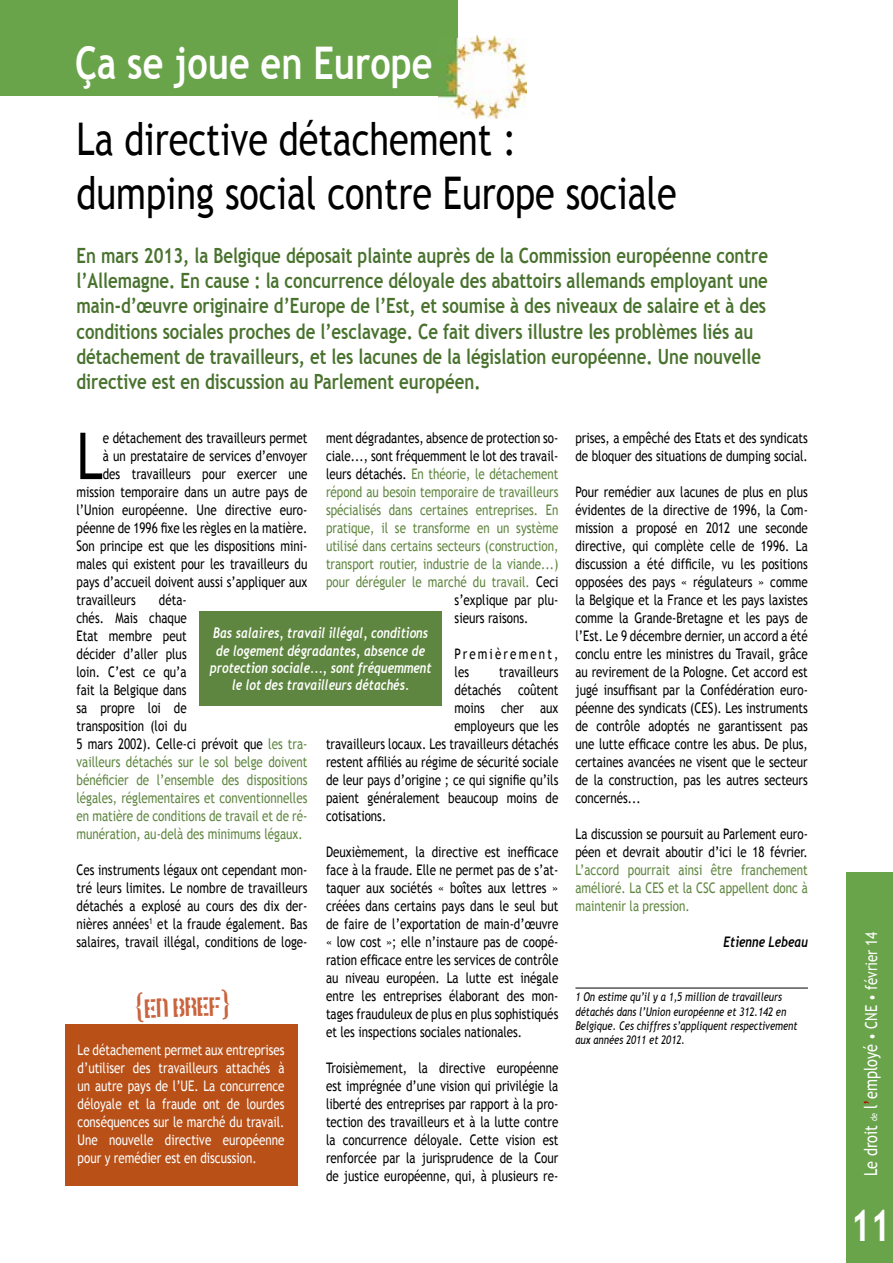
<style>
.page{position:relative;width:893px;height:1263px;background:#fff}
.page>*{position:absolute;margin:0;border:0;box-sizing:border-box;transform-origin:0 0}
.t1{font:64.8px "Trebuchet MS";color:#000;scale:.8 1}
.t2{font:45px/54px "Trebuchet MS";color:#000;scale:.8 1}
.t3{font:700 45px "Trebuchet MS";color:#fff;scale:.8 1}
.t4{font:700 43.5px "Trebuchet MS";color:#fff;scale:.81 1}
.t5{font:30px "Top Secret";color:#ca643e}
.t6{font:700 21px/25.2px "Trebuchet MS";color:#49722e;scale:.8 1}
.t7{font:17.85px "Trebuchet MS";color:#fff;scale:.81 1}
.t8{font:14.55px/18px "Trebuchet MS";color:#000;text-align:justify;scale:.8 1}
.t9{font:14.55px/18px "Trebuchet MS";color:#5f8640;scale:.8 1}
.t10{font:14.55px/18px "Trebuchet MS";color:#fff;text-align:justify;scale:.8 1}
.t11{font:italic 700 14.55px/17.4px "Trebuchet";color:#fff;text-align:center;scale:.8 1}
.t12{font:14.55px/18px "Trebuchet MS";letter-spacing:.185em;color:#000;scale:.8 1}
.t13{font:italic 700 14.55px "Trebuchet";color:#000;scale:.8 1}
.t14{font:italic 12px/14.4px "Trebuchet MS";color:#000;scale:.8 1}
.s1{color:#000}
.s2{font-size:9px}
.s3{color:#b20f0a}
.s4{font-size:16.5px}
</style>
<div class="page">
<div style="left:846px;top:872px;width:47px;height:391px;background:#6aa44a"></div>
<div style="left:65px;top:1025px;width:232px;height:161px;background:#b85018"></div>
<div style="left:0;top:0;width:457px;height:96px;background:#6aa44a"></div>
<hr style="left:575px;top:988px;width:233px;height:1px;background:#000">
<div style="left:199px;top:611px;width:243px;height:95px;background:#5f8640"></div>
<img style="left:439px;top:39px;width:88px;height:80px">
<h2 class="t3" style="left:75px;top:35px;width:448px">Ça se joue en Europe</h2>
<h2 class="t2" style="left:77px;top:113px;width:752px">La directive détachement :<br>dumping social contre Europe sociale</h2>
<p class="t6" style="left:77px;top:243px;width:866px">En mars 2013, la Belgique déposait plainte auprès de la Commission européenne contre l’Allemagne. En cause : la concurrence déloyale des abattoirs allemands employant une main-d’œuvre originaire d’Europe de l’Est, et soumise à des niveaux de salaire et à des conditions sociales proches de l’esclavage. Ce fait divers illustre les problèmes liés au détachement de travailleurs, et les lacunes de la législation européenne. Une nouvelle directive est en discussion au Parlement européen.</p>
<h1 class="t1" style="left:77px;top:418px;width:34px">L</h1>
<p class="t8" style="left:103px;top:429px;width:257px">e détachement des travailleurs permet</p>
<p class="t8" style="left:575px;top:429px;width:292px">prises, a empêché des Etats et des syndicats de bloquer des situations de dumping social.</p>
<p class="t8" style="left:575px;top:483px;width:292px">Pour remédier aux lacunes de plus en plus évidentes de la directive de 1996, la Com&shy;mission a proposé en 2012 une seconde directive, qui complète celle de 1996. La discussion a été difficile, vu les positions opposées des pays « régulateurs » comme la Belgique et la France et les pays laxistes comme la Grande-Bretagne et les pays de l’Est. Le 9 décembre dernier, un accord a été conclu entre les ministres du Travail, grâce au revirement de la Pologne. Cet accord est jugé insuffisant par la Confédération euro&shy;péenne des syndicats (CES). Les instruments de contrôle adoptés ne garantissent pas une lutte efficace contre les abus. De plus, certaines avancées ne visent que le secteur de la construction, pas les autres secteurs concernés...</p>
<p class="t8" style="left:575px;top:825px;width:292px">La discussion se poursuit au Parlement euro&shy;péen et devrait aboutir d’ici le 18 février.</p>
<p class="t9" style="left:575px;top:861px;width:292px;text-align:justify">L’accord pourrait ainsi être franchement amélioré. La CES et la CSC appellent donc à maintenir la pression.</p>
<p class="t13" style="left:723px;top:933px;width:107px">Etienne Lebeau</p>
<p class="t8" style="left:326px;top:429px;width:292px">ment dégradantes, absence de protection so-</p>
<p class="t8" style="left:326px;top:447px;width:292px">ciale..., sont fréquemment le lot des travail-</p>
<p class="t9" style="left:326px;top:465px;width:292px"><span class="s1">leurs détachés.</span> En théorie, le détachement</p>
<p class="t9" style="left:326px;top:483px;width:292px">répond au besoin temporaire de travailleurs</p>
<p class="t9" style="left:326px;top:501px;width:292px">spécialisés dans certaines entreprises. En</p>
<p class="t9" style="left:326px;top:519px;width:292px">pratique, il se transforme en un système</p>
<p class="t9" style="left:326px;top:537px;width:292px">utilisé dans certains secteurs (construction,</p>
<p class="t9" style="left:326px;top:555px;width:292px">transport routier, industrie de la viande...)</p>
<p class="t9" style="left:326px;top:573px;width:292px">pour déréguler le marché du travail. <span class="s1">Ceci</span></p>
<p class="t8" style="left:455px;top:591px;width:131px">s’explique par plu-</p>
<p class="t8" style="left:455px;top:609px;width:94px">sieurs raisons.</p>
<p class="t12" style="left:455px;top:645px;width:131px">Premièrement, les</p>
<p class="t8" style="left:103px;top:447px;width:257px">à un prestataire de services d’envoyer</p>
<p class="t8" style="left:103px;top:465px;width:257px">des travailleurs pour exercer une</p>
<p class="t8" style="left:77px;top:483px;width:290px">mission temporaire dans un autre pays de</p>
<p class="t8" style="left:77px;top:501px;width:290px">l’Union européenne. Une directive euro-</p>
<p class="t8" style="left:77px;top:519px;width:290px">péenne de 1996 fixe les règles en la matière.</p>
<p class="t8" style="left:77px;top:537px;width:290px">Son principe est que les dispositions mini-</p>
<p class="t8" style="left:77px;top:555px;width:290px">males qui existent pour les travailleurs du</p>
<p class="t8" style="left:77px;top:573px;width:290px">pays d’accueil doivent aussi s’appliquer aux</p>
<p class="t8" style="left:77px;top:591px;width:75px">travailleurs</p>
<p class="t9" style="left:77px;top:591px;width:290px;text-indent:82px"><span class="s1">déta-<br>chés. Mais chaque<br>Etat membre peut<br>décider d’aller plus<br>loin. C’est ce qu’a<br>fait la Belgique dans<br>sa propre loi de<br>transposition (loi du<br>5 mars 2002). Celle-ci prévoit que</span> les tra&shy;vailleurs détachés sur le sol belge doivent bénéficier de l’ensemble des dispositions légales, réglementaires et conventionnelles en matière de conditions de travail et de ré&shy;munération, au-delà des minimums légaux.</p>
<p class="t8" style="left:77px;top:861px;width:290px">Ces instruments légaux ont cependant mon&shy;tré leurs limites. Le nombre de travailleurs détachés a explosé au cours des dix der&shy;nières années<sup>1</sup> et la fraude également. Bas salaires, travail illégal, conditions de loge-</p>
<p class="t11" style="left:210px;top:624px;width:279px">Bas salaires, travail illégal, conditions de logement dégradantes, absence de protection sociale..., sont fréquemment le lot des travailleurs détachés.</p>
<p class="t8" style="left:499px;top:663px;width:75px">travailleurs</p>
<p class="t8" style="left:455px;top:681px;width:131px">détachés coûtent</p>
<p class="t8" style="left:455px;top:699px;width:131px">moins cher aux</p>
<p class="t8" style="left:455px;top:717px;width:131px">employeurs que les</p>
<p class="t8" style="left:326px;top:735px;width:292px">travailleurs locaux. Les travailleurs détachés</p>
<p class="t8" style="left:326px;top:753px;width:292px">restent affiliés au régime de sécurité sociale</p>
<p class="t8" style="left:326px;top:771px;width:292px">de leur pays d’origine ; ce qui signifie qu’ils</p>
<p class="t8" style="left:326px;top:789px;width:292px">paient généralement beaucoup moins de</p>
<p class="t8" style="left:326px;top:807px;width:77px">cotisations.</p>
<p class="t8" style="left:326px;top:843px;width:292px">Deuxièmement, la directive est inefficace face à la fraude. Elle ne permet pas de s’at&shy;taquer aux sociétés « boîtes aux lettres » créées dans certains pays dans le seul but de faire de l’exportation de main-d’œuvre « low cost »; elle n’instaure pas de coopé&shy;ration efficace entre les services de contrôle au niveau européen. La lutte est inégale entre les entreprises élaborant des mon&shy;tages frauduleux de plus en plus sophistiqués et les inspections sociales nationales.</p>
<p class="t8" style="left:326px;top:1059px;width:292px">Troisièmement, la directive européenne est imprégnée d’une vision qui privilégie la liberté des entreprises par rapport à la pro&shy;tection des travailleurs et à la lutte contre la concurrence déloyale. Cette vision est renforcée par la jurisprudence de la Cour de justice européenne, qui, à plusieurs re-</p>
<h3 class="t5" style="left:135px;top:991px;width:98px;rotate:-2deg">{en bref}</h3>
<p class="t10" style="left:78px;top:1041px;width:260px">Le détachement permet aux entreprises d’utiliser des travailleurs attachés à un autre pays de l’UE. La concurrence déloyale et la fraude ont de lourdes conséquences sur le marché du travail.<br>Une nouvelle directive européenne pour y remédier est en discussion.</p>
<p class="t14" style="left:575px;top:990px;width:279px">1 On estime qu’il y a 1,5 million de travailleurs détachés dans l’Union européenne et 312.142 en Belgique. Ces chiffres s’appliquent respectivement aux années 2011 et 2012.</p>
<p class="t7" style="left:860px;top:1176px;width:303px;rotate:-90deg">Le droit <span class="s2">de</span> l<span class="s3">’</span>employé <span class="s4">• CNE • février 14</span></p>
<h3 class="t4" style="left:850px;top:1198px;width:51px">11</h3>
</div>
